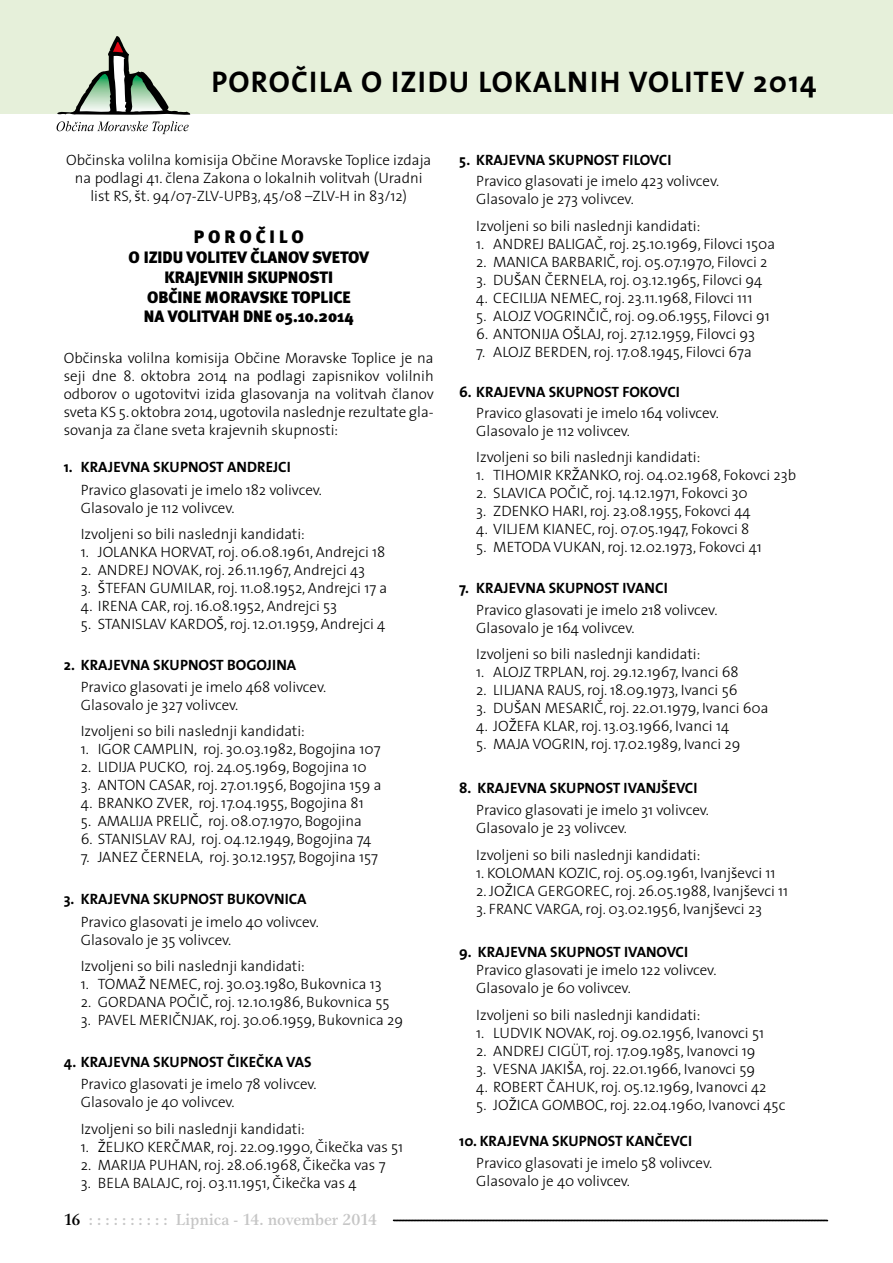
<style>
.page{position:relative;width:893px;height:1263px;background:#fff}
.page>*{position:absolute;margin:0;border:0;box-sizing:border-box;transform-origin:0 0}
.t1{font:700 30px "The Sans OT";letter-spacing:.04em;color:#000}
.t2{font:18px "Meta Black CE";color:#000}
.t3{font:16.5px/19.8px "Meta Black CE";color:#000;text-align:center}
.t4{font:500 16.5px "Gamma Itc TEE";color:#c6c6c6}
.t5{font:300 15px/18px "The Sans OT";color:#000}
.t6{font:700 15px "The Sans OT";color:#000}
.s1{color:#000}
</style>
<div class="page">
<div style="left:0;top:0;width:893px;height:114px;background:#e6f0da"></div>
<svg style="left:57px;top:36px;width:133px;height:98px"></svg>
<svg style="left:393px;top:1219px;width:435px;height:2px"></svg>
<h1 class="t1" style="left:212px;top:57px;width:606px">POROČILA O IZIDU LOKALNIH VOLITEV 2014</h1>
<p class="t5" style="left:66px;top:151px;width:367px;text-align:center">Občinska volilna komisija Občine Moravske Toplice izdaja na podlagi 41. člena Zakona o lokalnih volitvah (Uradni list RS, št. 94/07-ZLV-UPB3, 45/08 –ZLV-H in 83/12)</p>
<p class="t2" style="left:194px;top:226px;width:112px">P O R O Č I L O</p>
<p class="t3" style="left:129px;top:247px;width:242px">O IZIDU VOLITEV ČLANOV SVETOV<br>KRAJEVNIH SKUPNOSTI<br>OBČINE MORAVSKE TOPLICE<br>NA VOLITVAH DNE 05.10.2014</p>
<p class="t5" style="left:64px;top:348px;width:371px;text-align:justify">Občinska volilna komisija Občine Moravske Toplice je na seji dne 8. oktobra 2014 na podlagi zapisnikov volilnih odborov o ugotovitvi izida glasovanja na volitvah članov sveta KS 5. oktobra 2014, ugotovila naslednje rezultate gla&shy;sovanja za člane sveta krajevnih skupnosti:</p>
<p class="t6" style="left:64px;top:455px;width:229px">1. KRAJEVNA SKUPNOST ANDREJCI</p>
<p class="t5" style="left:81px;top:480px;width:243px">Pravico glasovati je imelo 182 volivcev.<br>Glasovalo je 112 volivcev.</p>
<p class="t5" style="left:81px;top:524px;width:226px">Izvoljeni so bili naslednji kandidati:</p>
<p class="t5" style="left:81px;top:542px;width:306px">1. JOLANKA HORVAT, roj. 06.08.1961, Andrejci 18</p>
<p class="t5" style="left:81px;top:560px;width:286px">2. ANDREJ NOVAK, roj. 26.11.1967, Andrejci 43</p>
<p class="t5" style="left:81px;top:578px;width:308px">3. ŠTEFAN GUMILAR, roj. 11.08.1952, Andrejci 17 a</p>
<p class="t5" style="left:81px;top:596px;width:258px">4. IRENA CAR, roj. 16.08.1952, Andrejci 53</p>
<p class="t5" style="left:81px;top:614px;width:306px">5. STANISLAV KARDOŠ, roj. 12.01.1959, Andrejci 4</p>
<p class="t6" style="left:64px;top:652px;width:234px">2. KRAJEVNA SKUPNOST BOGOJINA</p>
<p class="t5" style="left:81px;top:677px;width:247px">Pravico glasovati je imelo 468 volivcev.<br>Glasovalo je 327 volivcev.</p>
<p class="t5" style="left:81px;top:722px;width:226px">Izvoljeni so bili naslednji kandidati:</p>
<p class="t5" style="left:81px;top:740px;width:301px">1. IGOR CAMPLIN, roj. 30.03.1982, Bogojina 107</p>
<p class="t5" style="left:81px;top:758px;width:288px">2. LIDIJA PUCKO, roj. 24.05.1969, Bogojina 10</p>
<p class="t5" style="left:81px;top:776px;width:302px">3. ANTON CASAR, roj. 27.01.1956, Bogojina 159 a</p>
<p class="t5" style="left:81px;top:794px;width:284px">4. BRANKO ZVER, roj. 17.04.1955, Bogojina 81</p>
<p class="t5" style="left:81px;top:812px;width:283px">5. AMALIJA PRELIČ, roj. 08.07.1970, Bogojina</p>
<p class="t5" style="left:81px;top:830px;width:292px">6. STANISLAV RAJ, roj. 04.12.1949, Bogojina 74</p>
<p class="t5" style="left:81px;top:848px;width:299px">7. JANEZ ČERNELA, roj. 30.12.1957, Bogojina 157</p>
<p class="t6" style="left:64px;top:887px;width:244px">3. KRAJEVNA SKUPNOST BUKOVNICA</p>
<p class="t5" style="left:81px;top:912px;width:240px">Pravico glasovati je imelo 40 volivcev.<br>Glasovalo je 35 volivcev.</p>
<p class="t5" style="left:81px;top:956px;width:226px">Izvoljeni so bili naslednji kandidati:</p>
<p class="t5" style="left:81px;top:974px;width:303px">1. TOMAŽ NEMEC, roj. 30.03.1980, Bukovnica 13</p>
<p class="t5" style="left:81px;top:992px;width:310px">2. GORDANA POČIČ, roj. 12.10.1986, Bukovnica 55</p>
<p class="t5" style="left:81px;top:1010px;width:324px">3. PAVEL MERIČNJAK, roj. 30.06.1959, Bukovnica 29</p>
<p class="t6" style="left:64px;top:1049px;width:249px">4. KRAJEVNA SKUPNOST ČIKEČKA VAS</p>
<p class="t5" style="left:81px;top:1075px;width:237px">Pravico glasovati je imelo 78 volivcev.<br>Glasovalo je 40 volivcev.</p>
<p class="t5" style="left:81px;top:1119px;width:226px">Izvoljeni so bili naslednji kandidati:</p>
<p class="t5" style="left:81px;top:1137px;width:324px">1. ŽELJKO KERČMAR, roj. 22.09.1990, Čikečka vas 51</p>
<p class="t5" style="left:81px;top:1155px;width:306px">2. MARIJA PUHAN, roj. 28.06.1968, Čikečka vas 7</p>
<p class="t5" style="left:81px;top:1173px;width:277px">3. BELA BALAJC, roj. 03.11.1951, Čikečka vas 4</p>
<p class="t4" style="left:64px;top:1209px;width:315px"><span class="s1">16</span> : : : : : : : : : : Lipnica - 14. november 2014</p>
<p class="t6" style="left:459px;top:147px;width:214px">5. KRAJEVNA SKUPNOST FILOVCI</p>
<p class="t5" style="left:476px;top:171px;width:244px">Pravico glasovati je imelo 423 volivcev.<br>Glasovalo je 273 volivcev.</p>
<p class="t5" style="left:476px;top:216px;width:226px">Izvoljeni so bili naslednji kandidati:</p>
<p class="t5" style="left:476px;top:234px;width:301px">1. ANDREJ BALIGAČ, roj. 25.10.1969, Filovci 150a</p>
<p class="t5" style="left:476px;top:252px;width:293px">2. MANICA BARBARIČ, roj. 05.07.1970, Filovci 2</p>
<p class="t5" style="left:476px;top:270px;width:287px">3. DUŠAN ČERNELA, roj. 03.12.1965, Filovci 94</p>
<p class="t5" style="left:476px;top:288px;width:278px">4. CECILIJA NEMEC, roj. 23.11.1968, Filovci 111</p>
<p class="t5" style="left:476px;top:306px;width:295px">5. ALOJZ VOGRINČIČ, roj. 09.06.1955, Filovci 91</p>
<p class="t5" style="left:476px;top:324px;width:280px">6. ANTONIJA OŠLAJ, roj. 27.12.1959, Filovci 93</p>
<p class="t5" style="left:476px;top:342px;width:277px">7. ALOJZ BERDEN, roj. 17.08.1945, Filovci 67a</p>
<p class="t6" style="left:459px;top:379px;width:222px">6. KRAJEVNA SKUPNOST FOKOVCI</p>
<p class="t5" style="left:476px;top:403px;width:244px">Pravico glasovati je imelo 164 volivcev.<br>Glasovalo je 112 volivcev.</p>
<p class="t5" style="left:476px;top:448px;width:226px">Izvoljeni so bili naslednji kandidati:</p>
<p class="t5" style="left:476px;top:466px;width:321px">1. TIHOMIR KRŽANKO, roj. 04.02.1968, Fokovci 23b</p>
<p class="t5" style="left:476px;top:484px;width:273px">2. SLAVICA POČIČ, roj. 14.12.1971, Fokovci 30</p>
<p class="t5" style="left:476px;top:502px;width:276px">3. ZDENKO HARI, roj. 23.08.1955, Fokovci 44</p>
<p class="t5" style="left:476px;top:520px;width:275px">4. VILJEM KIANEC, roj. 07.05.1947, Fokovci 8</p>
<p class="t5" style="left:476px;top:538px;width:287px">5. METODA VUKAN, roj. 12.02.1973, Fokovci 41</p>
<p class="t6" style="left:459px;top:575px;width:210px">7. KRAJEVNA SKUPNOST IVANCI</p>
<p class="t5" style="left:476px;top:600px;width:243px">Pravico glasovati je imelo 218 volivcev.<br>Glasovalo je 164 volivcev.</p>
<p class="t5" style="left:476px;top:645px;width:226px">Izvoljeni so bili naslednji kandidati:</p>
<p class="t5" style="left:476px;top:663px;width:264px">1. ALOJZ TRPLAN, roj. 29.12.1967, Ivanci 68</p>
<p class="t5" style="left:476px;top:681px;width:263px">2. LILJANA RAUS, roj. 18.09.1973, Ivanci 56</p>
<p class="t5" style="left:476px;top:699px;width:294px">3. DUŠAN MESARIČ, roj. 22.01.1979, Ivanci 60a</p>
<p class="t5" style="left:476px;top:717px;width:254px">4. JOŽEFA KLAR, roj. 13.03.1966, Ivanci 14</p>
<p class="t5" style="left:476px;top:735px;width:266px">5. MAJA VOGRIN, roj. 17.02.1989, Ivanci 29</p>
<p class="t6" style="left:459px;top:775px;width:240px">8. KRAJEVNA SKUPNOST IVANJŠEVCI</p>
<p class="t5" style="left:476px;top:801px;width:234px">Pravico glasovati je imelo 31 volivcev.<br>Glasovalo je 23 volivcev.</p>
<p class="t5" style="left:476px;top:845px;width:226px">Izvoljeni so bili naslednji kandidati:</p>
<p class="t5" style="left:476px;top:863px;width:301px">1. KOLOMAN KOZIC, roj. 05.09.1961, Ivanjševci 11</p>
<p class="t5" style="left:476px;top:881px;width:313px">2. JOŽICA GERGOREC, roj. 26.05.1988, Ivanjševci 11</p>
<p class="t5" style="left:476px;top:899px;width:287px">3. FRANC VARGA, roj. 03.02.1956, Ivanjševci 23</p>
<p class="t6" style="left:459px;top:939px;width:230px">9. KRAJEVNA SKUPNOST IVANOVCI</p>
<p class="t5" style="left:476px;top:961px;width:242px">Pravico glasovati je imelo 122 volivcev.<br>Glasovalo je 60 volivcev.</p>
<p class="t5" style="left:476px;top:1005px;width:226px">Izvoljeni so bili naslednji kandidati:</p>
<p class="t5" style="left:476px;top:1023px;width:289px">1. LUDVIK NOVAK, roj. 09.02.1956, Ivanovci 51</p>
<p class="t5" style="left:476px;top:1041px;width:281px">2. ANDREJ CIGÜT, roj. 17.09.1985, Ivanovci 19</p>
<p class="t5" style="left:476px;top:1059px;width:280px">3. VESNA JAKIŠA, roj. 22.01.1966, Ivanovci 59</p>
<p class="t5" style="left:476px;top:1077px;width:292px">4. ROBERT ČAHUK, roj. 05.12.1969, Ivanovci 42</p>
<p class="t5" style="left:476px;top:1095px;width:311px">5. JOŽICA GOMBOC, roj. 22.04.1960, Ivanovci 45c</p>
<p class="t6" style="left:459px;top:1128px;width:234px">10. KRAJEVNA SKUPNOST KANČEVCI</p>
<p class="t5" style="left:476px;top:1153px;width:237px">Pravico glasovati je imelo 58 volivcev.<br>Glasovalo je 40 volivcev.</p>
</div>
